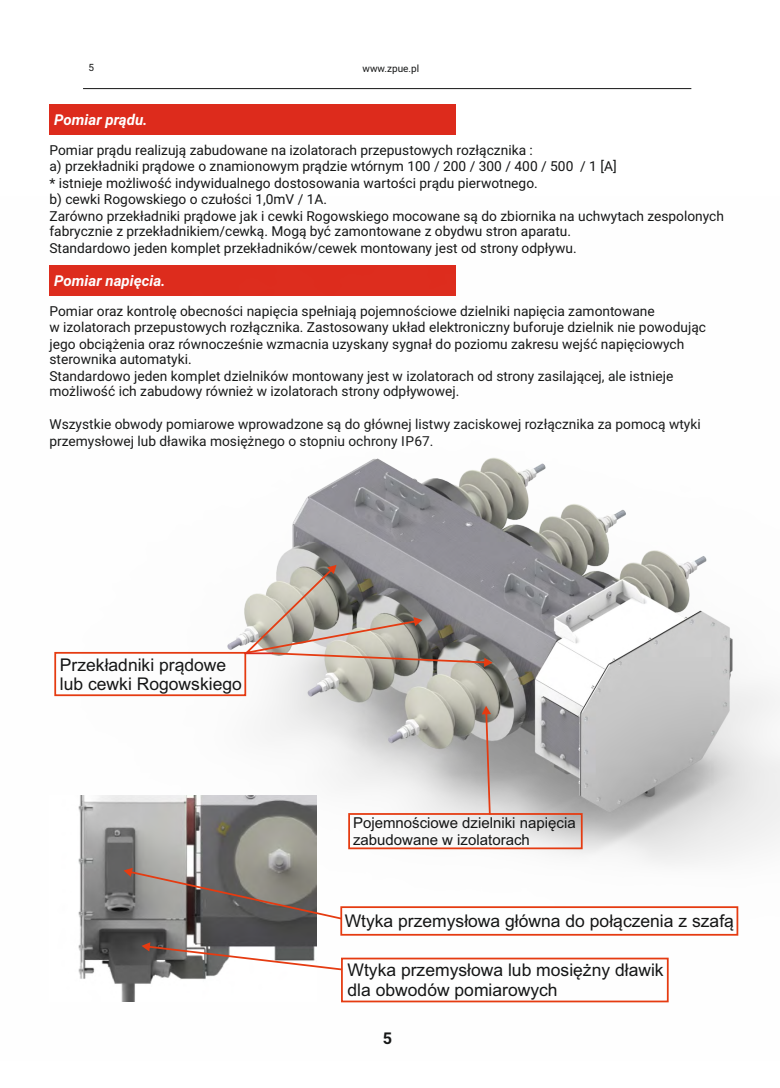
<style>
.page{position:relative;width:780px;height:1088px;background:#fff}
.page>*{position:absolute;margin:0;border:0;box-sizing:border-box;transform-origin:0 0}
.t1{font:17.5px/19.5px "Arial";color:#151616}
.t2{font:700 16.25px "Roboto";color:#151616}
.t3{font:italic 700 15px "Roboto";color:#fff}
.t4{font:15px/16.8px "Arial";color:#151616}
.t5{font:13.75px/16.4px "Roboto";color:#151616}
.t6{font:10px "Roboto";color:#151616}
</style>
<div class="page">
<div style="left:49px;top:104px;width:407px;height:30px;background:#dd2b1c"></div>
<img style="left:49px;top:265px;width:731px;height:738px">
<img style="left:49px;top:795px;width:267px;height:207px">
<svg style="left:244px;top:565px;width:248px;height:102px"></svg>
<div style="left:54px;top:652px;width:192px;height:44px;border:2px solid #e53b11"></div>
<div style="left:348px;top:813px;width:234px;height:36px;border:2px solid #e53b11"></div>
<svg style="left:481px;top:706px;width:10px;height:108px"></svg>
<svg style="left:141px;top:942px;width:201px;height:28px"></svg>
<div style="left:341px;top:957px;width:327px;height:45px;border:2px solid #e53b11"></div>
<svg style="left:124px;top:868px;width:217px;height:51px"></svg>
<div style="left:340px;top:906px;width:398px;height:30px;border:2px solid #e53b11"></div>
<hr style="left:245px;top:652px;width:28px;height:2px;background:#dd2b1c">
<hr style="left:83px;top:88px;width:608px;height:1px;background:#151616">
<p class="t6" style="left:88px;top:64px;width:7px">5</p>
<p class="t6" style="left:362px;top:64px;width:58px">www.zpue.pl</p>
<p class="t3" style="left:54px;top:113px;width:95px">Pomiar prądu.</p>
<p class="t5" style="left:49px;top:143px;width:676px">Pomiar prądu realizują zabudowane na izolatorach przepustowych rozłącznika :<br>a) przekładniki prądowe o znamionowym prądzie wtórnym 100 / 200 / 300 / 400 / 500 / 1 [A]<br>* istnieje możliwość indywidualnego dostosowania wartości prądu pierwotnego.<br>b) cewki Rogowskiego o czułości 1,0mV / 1A.<br>Zarówno przekładniki prądowe jak i cewki Rogowskiego mocowane są do zbiornika na uchwytach zespolonych fabrycznie z przekładnikiem/cewką. Mogą być zamontowane z obydwu stron aparatu.<br>Standardowo jeden komplet przekładników/cewek montowany jest od strony odpływu.</p>
<p class="t3" style="left:54px;top:275px;width:157px">Zawór bez e zeństwa.</p>
<p class="t3" style="left:54px;top:113px;width:157px">Zawór bezpieczeństwa.</p>
<p class="t3" style="left:54px;top:275px;width:113px">Pomiar napięcia.</p>
<p class="t5" style="left:49px;top:304px;width:658px">Pomiar oraz kontrolę obecności napięcia spełniają pojemnościowe dzielniki napięcia zamontowane<br>w izolatorach przepustowych rozłącznika. Zastosowany układ elektroniczny buforuje dzielnik nie powodując jego obciążenia oraz równocześnie wzmacnia uzyskany sygnał do poziomu zakresu wejść napięciowych sterownika automatyki.<br>Standardowo jeden komplet dzielników montowany jest w izolatorach od strony zasilającej, ale istnieje możliwość ich zabudowy również w izolatorach strony odpływowej.</p>
<p class="t5" style="left:49px;top:418px;width:652px">Wszystkie obwody pomiarowe wprowadzone są do głównej listwy zaciskowej rozłącznika za pomocą wtyki przemysłowej lub dławika mosiężnego o stopniu ochrony IP67.</p>
<p class="t1" style="left:60px;top:656px;width:183px">Przekładniki prądowe lub cewki Rogowskiego</p>
<p class="t4" style="left:353px;top:816px;width:224px">Pojemnościowe dzielniki napięcia zabudowane w izolatorach</p>
<p class="t1" style="left:344px;top:913px;width:391px">Wtyka przemysłowa główna do połączenia z szafą</p>
<p class="t1" style="left:347px;top:962px;width:318px">Wtyka przemysłowa lub mosiężny dławik dla obwodów pomiarowych</p>
<p class="t2" style="left:383px;top:1032px;width:11px">5</p>
</div>
